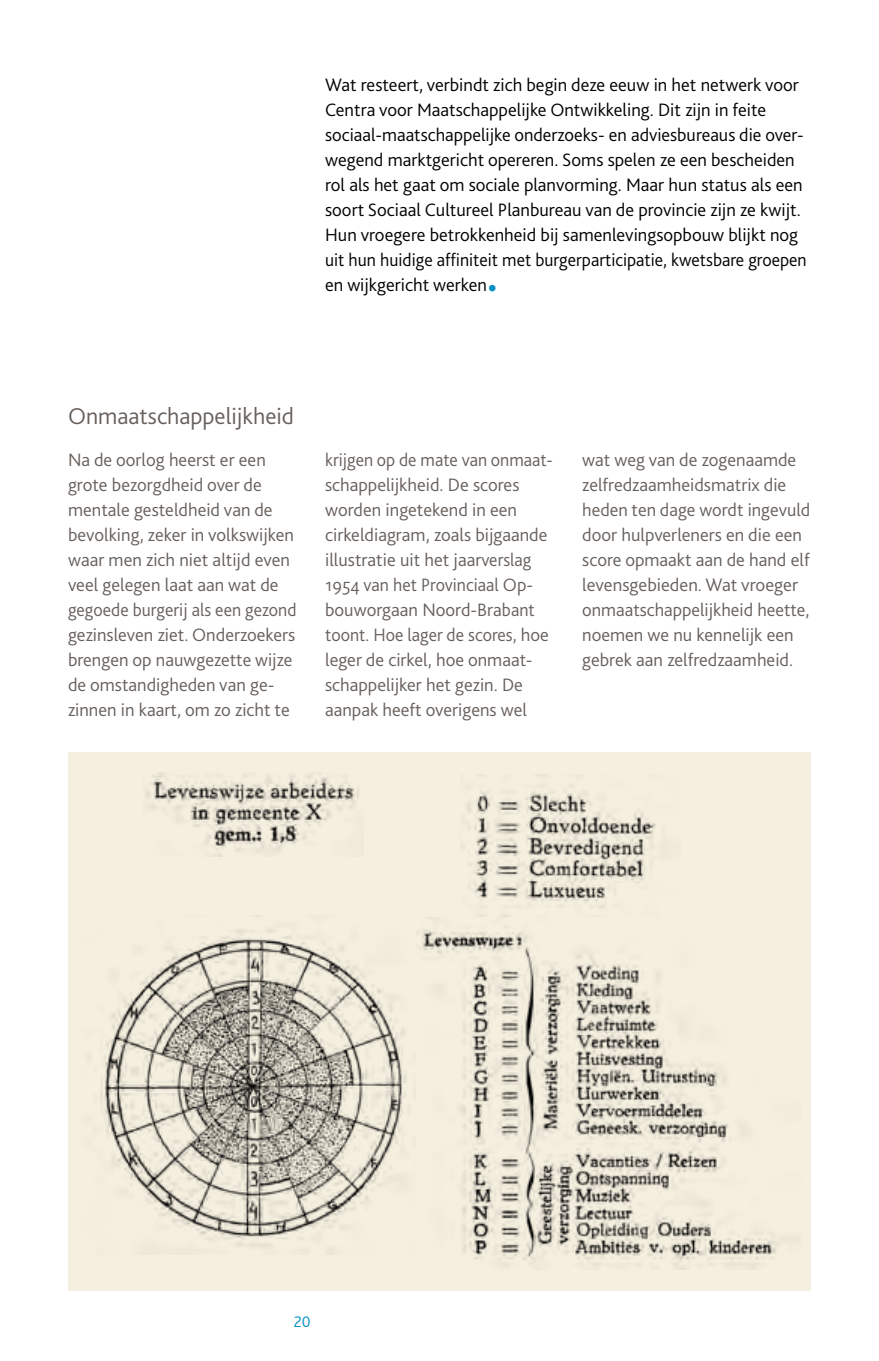
<style>
.page{position:relative;width:879px;height:1361px;background:#fff}
.page>*{position:absolute;margin:0;border:0;box-sizing:border-box;transform-origin:0 0}
.t1{font:300 24px "Bliss 2";color:#67605c}
.t2{font:300 18.8px/25px "Bliss 2";color:#67605c}
.t3{font:300 18.8px/25px "Bliss 2";color:#000}
.t4{font:300 18.8px/25px "Bliss 2";color:#67605c;scale:.96 1}
.t5{font:300 16px "Bliss 2";color:#0091c2}
.s1{font-weight:800;font-size:40px;color:#0091c2}
</style>
<div class="page">
<svg style="left:68px;top:752px;width:743px;height:539px;background:#e0dacc"></svg>
<p class="t3" style="left:325px;top:72px;width:483px">Wat resteert, verbindt zich begin deze eeuw in het netwerk voor Centra voor Maatschappelijke Ontwikkeling. Dit zijn in feite sociaal-maatschappelijke onderzoeks- en adviesbureaus die over&shy;wegend marktgericht opereren. Soms spelen ze een bescheiden rol als het gaat om sociale planvorming. Maar hun status als een soort Sociaal Cultureel Planbureau van de provincie zijn ze kwijt.<br>Hun vroegere betrokkenheid bij samenlevingsopbouw blijkt nog uit hun huidige affiniteit met burgerparticipatie, kwetsbare groepen en wijkgericht werken<span class="s1">.</span></p>
<p class="t1" style="left:68px;top:401px;width:227px">Onmaatschappelijkheid</p>
<p class="t2" style="left:68px;top:447px;width:230px">Na de oorlog heerst er een grote bezorgdheid over de mentale gesteldheid van de bevolking, zeker in volkswijken waar men zich niet altijd even veel gelegen laat aan wat de gegoede burgerij als een gezond gezinsleven ziet. Onderzoekers brengen op nauwgezette wijze de omstandigheden van ge&shy;zinnen in kaart, om zo zicht te</p>
<p class="t4" style="left:325px;top:447px;width:239px">krijgen op de mate van onmaat&shy;schappelijkheid. De scores worden ingetekend in een cirkeldiagram, zoals bijgaande illustratie uit het jaarverslag<br>1954 van het Provinciaal Op&shy;bouworgaan Noord-Brabant toont. Hoe lager de scores, hoe leger de cirkel, hoe onmaat&shy;schappelijker het gezin. De aanpak heeft overigens wel</p>
<p class="t2" style="left:582px;top:447px;width:230px">wat weg van de zogenaamde zelfredzaamheidsmatrix die heden ten dage wordt ingevuld door hulpverleners en die een score opmaakt aan de hand elf levensgebieden. Wat vroeger onmaatschappelijkheid heette, noemen we nu kennelijk een gebrek aan zelfredzaamheid.</p>
<p class="t5" style="left:294px;top:1312px;width:18px">20</p>
</div>
